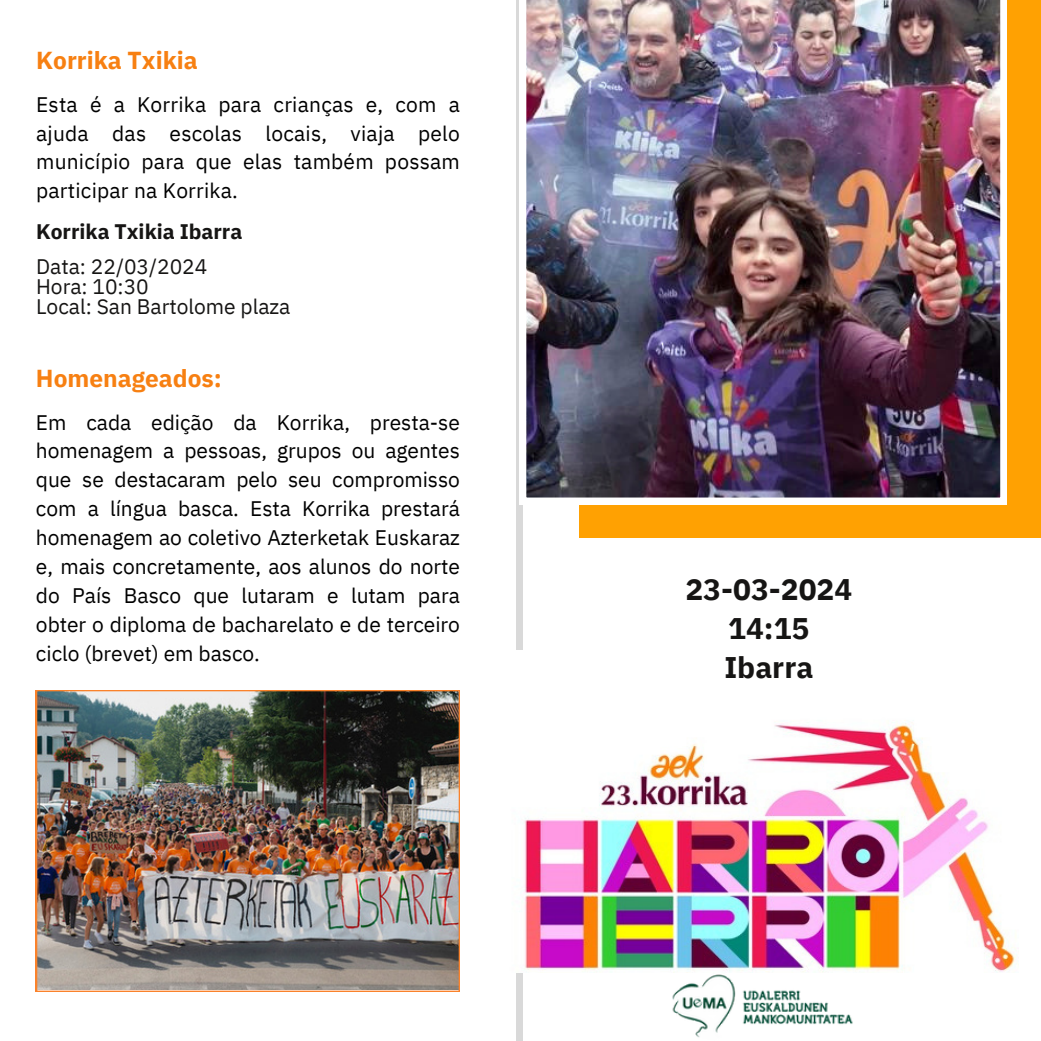
<style>
.page{position:relative;width:1041px;height:1041px;background:#fff}
.page>*{position:absolute;margin:0;border:0;box-sizing:border-box;transform-origin:0 0}
.t1{font:700 29.75px/39.4px "IBM Plex Sans";color:#161514;text-align:center}
.t2{font:700 24.5px "IBM Plex Sans";color:#f78012}
.t3{font:21px/28.9px "IBM Plex Sans";letter-spacing:.005em;color:#000;text-align:justify}
.t4{font:21px "IBM Plex Sans";color:#161514}
.t5{font:700 21px "IBM Plex Sans";color:#161514}
</style>
<div class="page">
<svg style="left:516px;top:0;width:7px;height:1041px;background:#dedede"></svg>
<img style="left:516px;top:651px;width:502px;height:321px">
<img style="left:36px;top:690px;width:424px;height:302px">
<div style="left:579px;top:0;width:462px;height:537px;background:#ffa102"></div>
<img style="left:520px;top:0;width:487px;height:504px">
<img style="left:672px;top:974px;width:181px;height:64px">
<p class="t2" style="left:36px;top:44px;width:163px">Korrika Txikia</p>
<h2 class="t3" style="left:36px;top:89px;width:425px">Esta é a Korrika para crianças e, com a ajuda das escolas locais, viaja pelo município para que elas também possam participar na Korrika.</h2>
<p class="t5" style="left:36px;top:217px;width:208px">Korrika Txikia Ibarra</p>
<p class="t4" style="left:36px;top:253px;width:173px">Data: 22/03/2024</p>
<p class="t4" style="left:36px;top:273px;width:114px">Hora: 10:30</p>
<p class="t4" style="left:36px;top:292px;width:256px">Local: San Bartolome plaza</p>
<p class="t2" style="left:36px;top:362px;width:188px">Homenageados:</p>
<p class="t3" style="left:36px;top:407px;width:425px">Em cada edição da Korrika, presta-se homenagem a pessoas, grupos ou agentes que se destacaram pelo seu compromisso com a língua basca. Esta Korrika prestará homenagem ao coletivo Azterketak Euskaraz e, mais concretamente, aos alunos do norte do País Basco que lutaram e lutam para obter o diploma de bacharelato e de terceiro ciclo (brevet) em basco.</p>
<h1 class="t1" style="left:685px;top:569px;width:168px">23-03-2024<br>14:15<br>Ibarra</h1>
</div>
